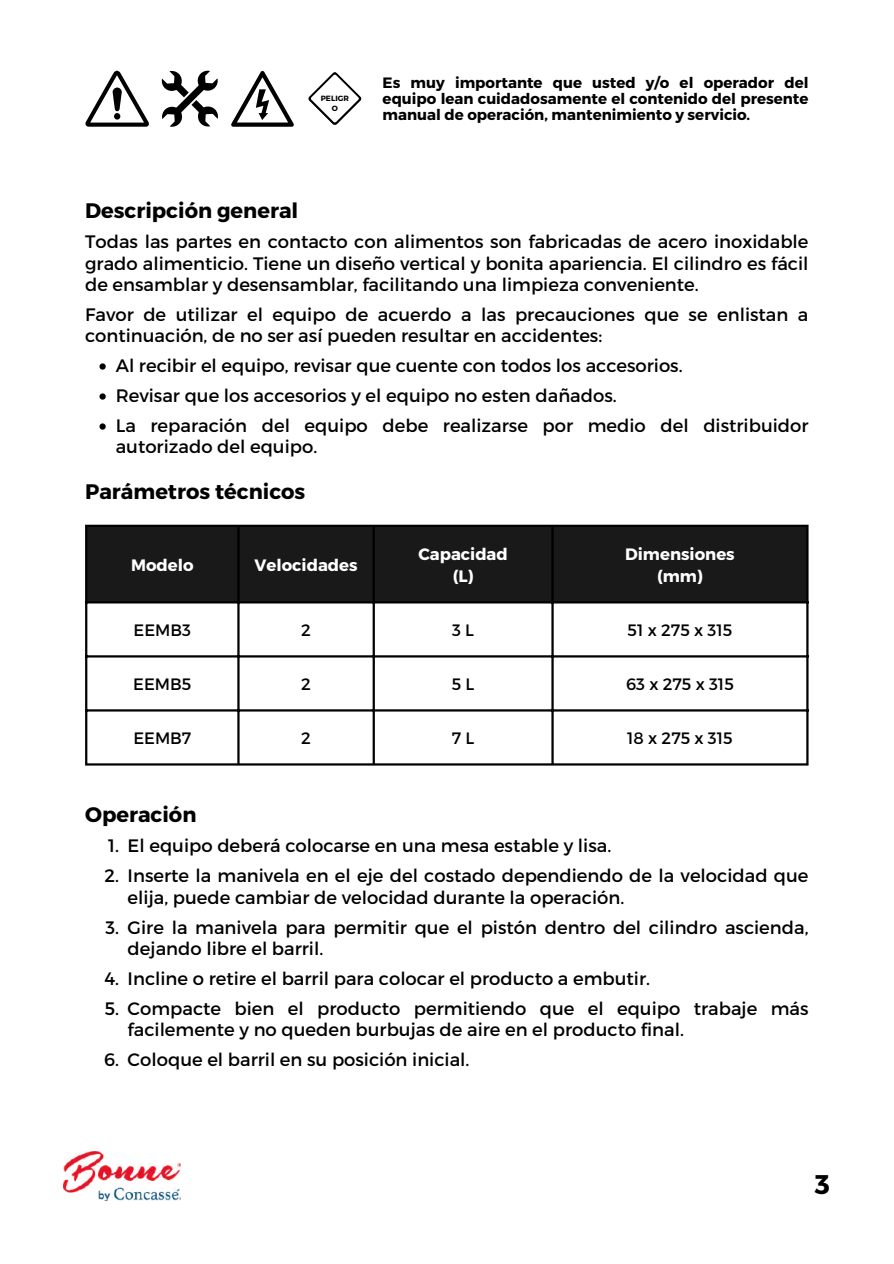
<style>
.page{position:relative;width:894px;height:1264px;background:#fff}
.page>*{position:absolute;margin:0;border:0;box-sizing:border-box;transform-origin:0 0}
.t1{font:700 27px "Montserrat";color:#000}
.t2{font:700 21px "Montserrat";color:#000}
.t3{font:18px/30px "Montserrat";color:#000}
.t4{font:16.5px "Montserrat";color:#000}
.t5{font:700 16.5px/22.5px "Montserrat";color:#fff;text-align:center}
.t6{font:700 15px/15.8px "Montserrat";color:#000;text-align:justify}
.t7{font:700 7.65px/10.1px "Montserrat";color:#000;text-align:center}
</style>
<div class="page">
<img style="left:64px;top:1151px;width:117px;height:49px">
<svg style="left:99px;top:363px;width:7px;height:6px"></svg>
<svg style="left:99px;top:393px;width:7px;height:6px"></svg>
<svg style="left:99px;top:423px;width:7px;height:6px"></svg>
<svg style="left:85px;top:71px;width:64px;height:56px"></svg>
<svg style="left:161px;top:71px;width:57px;height:56px"></svg>
<svg style="left:231px;top:71px;width:63px;height:56px"></svg>
<svg style="left:308px;top:72px;width:53px;height:53px"></svg>
<div style="left:87px;top:527px;width:719px;height:74px;background:#191919"></div>
<hr style="left:85px;top:527px;width:2px;height:236px;background:#000">
<hr style="left:237px;top:527px;width:2px;height:236px;background:#000">
<hr style="left:372px;top:527px;width:3px;height:236px;background:#000">
<hr style="left:551px;top:527px;width:2px;height:236px;background:#000">
<hr style="left:806px;top:527px;width:2px;height:236px;background:#000">
<hr style="left:85px;top:524px;width:723px;height:3px;background:#000">
<hr style="left:85px;top:601px;width:723px;height:2px;background:#000">
<hr style="left:85px;top:655px;width:723px;height:2px;background:#000">
<hr style="left:85px;top:709px;width:723px;height:2px;background:#000">
<hr style="left:85px;top:763px;width:723px;height:2px;background:#000">
<p class="t7" style="left:321px;top:93px;width:30px">PELIGR<br>O</p>
<p class="t6" style="left:382px;top:74px;width:427px">Es muy importante que usted y/o el operador del equipo lean cuidadosamente el contenido del presente manual de operación, mantenimiento y servicio.</p>
<p class="t2" style="left:85px;top:196px;width:215px">Descripción general</p>
<p class="t3" style="left:85px;top:230px;width:724px;line-height:21.3px;text-align:justify">Todas las partes en contacto con alimentos son fabricadas de acero inoxidable grado alimenticio. Tiene un diseño vertical y bonita apariencia. El cilindro es fácil de ensamblar y desensamblar, facilitando una limpieza conveniente.</p>
<p class="t3" style="left:85px;top:303px;width:724px;line-height:21.3px">Favor de utilizar el equipo de acuerdo a las precauciones que se enlistan a continuación, de no ser así pueden resultar en accidentes:</p>
<p class="t3" style="left:116px;top:350px;width:694px">Al recibir el equipo, revisar que cuente con todos los accesorios.<br>Revisar que los accesorios y el equipo no esten dañados.<br>La reparación del equipo debe realizarse por medio del distribuidor</p>
<p class="t3" style="left:116px;top:431px;width:203px">autorizado del equipo.</p>
<p class="t2" style="left:85px;top:478px;width:222px">Parámetros técnicos</p>
<p class="t5" style="left:131px;top:553px;width:64px">Modelo</p>
<p class="t5" style="left:254px;top:553px;width:105px">Velocidades</p>
<p class="t5" style="left:418px;top:541px;width:91px">Capacidad (L)</p>
<p class="t5" style="left:625px;top:541px;width:111px">Dimensiones (mm)</p>
<p class="t4" style="left:133px;top:619px;width:59px">EEMB3</p>
<p class="t4" style="left:301px;top:619px;width:11px">2</p>
<p class="t4" style="left:452px;top:619px;width:23px">3 L</p>
<p class="t4" style="left:627px;top:619px;width:106px">51 x 275 x 315</p>
<p class="t4" style="left:133px;top:673px;width:60px">EEMB5</p>
<p class="t4" style="left:301px;top:673px;width:11px">2</p>
<p class="t4" style="left:451px;top:673px;width:24px">5 L</p>
<p class="t4" style="left:626px;top:673px;width:109px">63 x 275 x 315</p>
<p class="t4" style="left:133px;top:727px;width:59px">EEMB7</p>
<p class="t4" style="left:301px;top:727px;width:11px">2</p>
<p class="t4" style="left:452px;top:727px;width:24px">7 L</p>
<p class="t4" style="left:627px;top:727px;width:107px">18 x 275 x 315</p>
<p class="t2" style="left:85px;top:800px;width:113px">Operación</p>
<p class="t3" style="left:105px;top:830px;width:16px">1.<br>2.</p>
<p class="t3" style="left:105px;top:911px;width:15px">3.</p>
<p class="t3" style="left:104px;top:962px;width:16px">4.<br>5.</p>
<p class="t3" style="left:104px;top:1043px;width:16px">6.</p>
<p class="t3" style="left:128px;top:830px;width:682px">El equipo deberá colocarse en una mesa estable y lisa.<br>Inserte la manivela en el eje del costado dependiendo de la velocidad que</p>
<p class="t3" style="left:128px;top:881px;width:682px">elija, puede cambiar de velocidad durante la operación.<br>Gire la manivela para permitir que el pistón dentro del cilindro ascienda,</p>
<p class="t3" style="left:128px;top:932px;width:682px">dejando libre el barril.<br>Incline o retire el barril para colocar el producto a embutir.<br>Compacte bien el producto permitiendo que el equipo trabaje más</p>
<p class="t3" style="left:128px;top:1013px;width:557px">facilemente y no queden burbujas de aire en el producto final.<br>Coloque el barril en su posición inicial.</p>
<h1 class="t1" style="left:814px;top:1167px;width:17px">3</h1>
</div>
